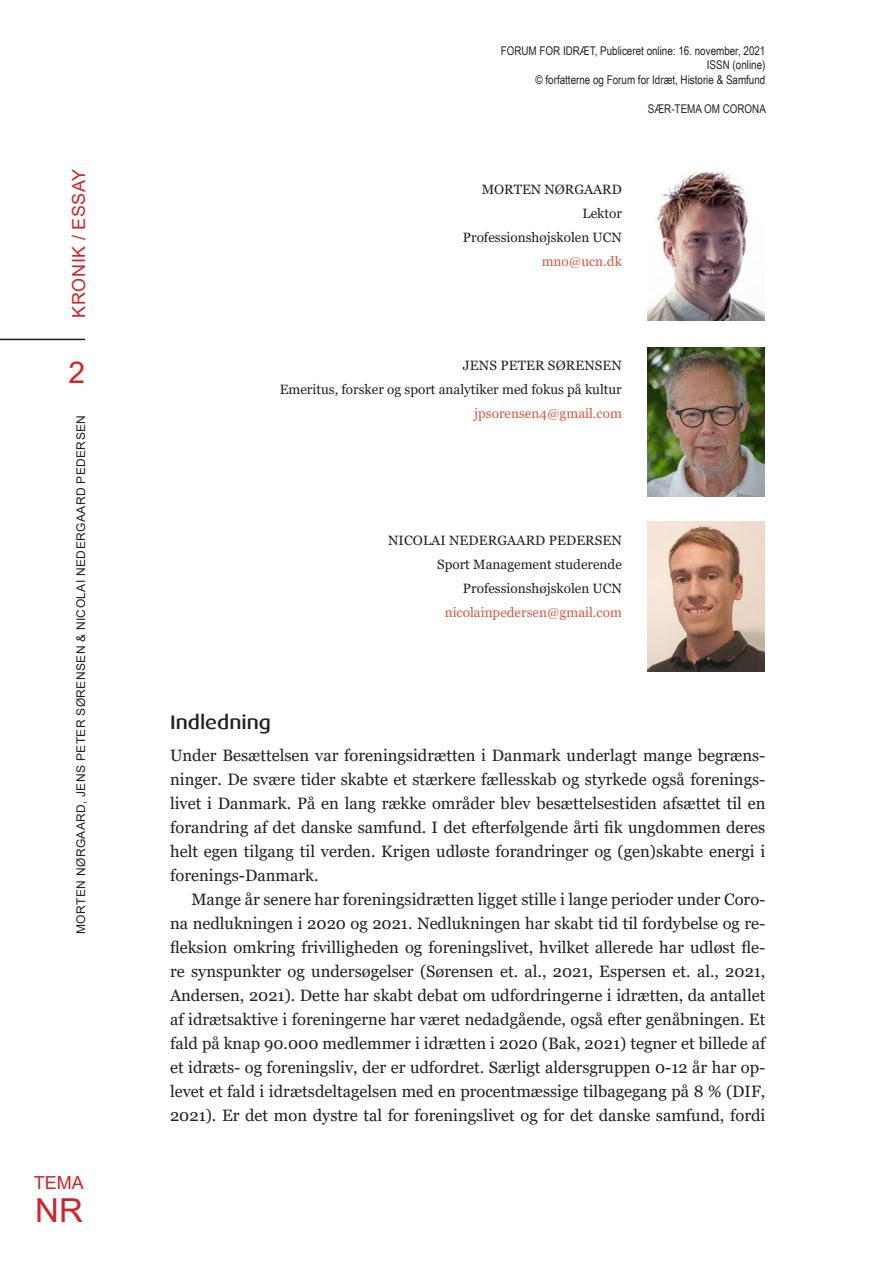
<style>
.page{position:relative;width:893px;height:1263px;background:#fff}
.page>*{position:absolute;margin:0;border:0;box-sizing:border-box;transform-origin:0 0}
.t1{font:33px "Arial";color:#d1232a}
.t2{font:30px "Arial";color:#d1232a}
._2_Underoverskrift{font:500 19.5px "Dax Wide";color:#231f20}
.t3{font:18px "Arial";letter-spacing:.035em;color:#d1232a}
.Brødtekst{font:16.5px/24px "Georgia";color:#231f20;text-align:justify}
.Første_afsnit{font:16.5px/24px "Georgia";color:#231f20;text-align:justify}
.Forfatteroplysninger{font:13.5px "Georgia";color:#231f20}
.Forfatteroplysninger-2{font:13.5px "Georgia";color:#d95842}
.t4{font:12px/14.4px "Arial Narrow";color:#231f20;text-align:right}
.t5{font:12px "Arial";letter-spacing:.035em;color:#231f20}
</style>
<div class="page">
<hr style="left:0;top:339px;width:85px;height:1px;background:#231f20">
<img style="left:647px;top:522px;width:118px;height:149px">
<img style="left:647px;top:347px;width:118px;height:149px">
<img style="left:647px;top:171px;width:118px;height:149px">
<p class="t3" style="left:66px;top:318px;width:151px;rotate:-90deg">KRONIK / ESSAY</p>
<h2 class="t2" style="left:68px;top:352px;width:18px">2</h2>
<p class="t5" style="left:73px;top:934px;width:520px;rotate:-90deg">MORTEN NØRGAARD, JENS PETER SØRENSEN &amp; NICOLAI NEDERGAARD PEDERSEN</p>
<p class="t3" style="left:34px;top:1170px;width:52px">TEMA</p>
<h1 class="t1" style="left:35px;top:1188px;width:49px">NR</h1>
<p class="t4" style="left:501px;top:43px;width:266px">FORUM FOR IDRÆT, Publiceret online: 16. november, 2021<br>ISSN (online)<br>© forfatterne og Forum for Idræt, Historie &amp; Samfund</p>
<p class="t4" style="left:648px;top:101px;width:120px">SÆR-TEMA OM CORONA</p>
<p class="Forfatteroplysninger" style="left:482px;top:181px;width:142px">MORTEN NØRGAARD</p>
<p class="Forfatteroplysninger" style="left:582px;top:205px;width:41px">Lektor</p>
<p class="Forfatteroplysninger" style="left:463px;top:229px;width:160px">Professionshøjskolen UCN</p>
<p class="Forfatteroplysninger-2" style="left:542px;top:253px;width:82px">mno@ucn.dk</p>
<p class="Forfatteroplysninger" style="left:463px;top:357px;width:161px">JENS PETER SØRENSEN</p>
<p class="Forfatteroplysninger" style="left:280px;top:381px;width:344px">Emeritus, forsker og sport analytiker med fokus på kultur</p>
<p class="Forfatteroplysninger-2" style="left:474px;top:405px;width:149px">jpsorensen4@gmail.com</p>
<p class="Forfatteroplysninger" style="left:388px;top:532px;width:235px">NICOLAI NEDERGAARD PEDERSEN</p>
<p class="Forfatteroplysninger" style="left:437px;top:556px;width:186px">Sport Management studerende</p>
<p class="Forfatteroplysninger" style="left:463px;top:580px;width:160px">Professionshøjskolen UCN</p>
<p class="Forfatteroplysninger-2" style="left:445px;top:604px;width:179px">nicolainpedersen@gmail.com</p>
<p class="_2_Underoverskrift" style="left:170px;top:712px;width:102px">Indledning</p>
<p class="Første_afsnit" style="left:170px;top:743px;width:597px">Under Besættelsen var foreningsidrætten i Danmark underlagt mange begræns&shy;ninger. De svære tider skabte et stærkere fællesskab og styrkede også forenings&shy;livet i Danmark. På en lang række områder blev besættelsestiden afsættet til en forandring af det danske samfund. I det efterfølgende årti fik ungdommen deres helt egen tilgang til verden. Krigen udløste forandringer og (gen)skabte energi i forenings-Danmark.</p>
<p class="Brødtekst" style="left:170px;top:887px;width:597px;text-indent:21px">Mange år senere har foreningsidrætten ligget stille i lange perioder under Coro&shy;na nedlukningen i 2020 og 2021. Nedlukningen har skabt tid til fordybelse og re&shy;fleksion omkring frivilligheden og foreningslivet, hvilket allerede har udløst fle&shy;re synspunkter og undersøgelser (Sørensen et. al., 2021, Espersen et. al., 2021, Andersen, 2021). Dette har skabt debat om udfordringerne i idrætten, da antallet af idrætsaktive i foreningerne har været nedadgående, også efter genåbningen. Et fald på knap 90.000 medlemmer i idrætten i 2020 (Bak, 2021) tegner et billede af et idræts- og foreningsliv, der er udfordret. Særligt aldersgruppen 0-12 år har op&shy;levet et fald i idrætsdeltagelsen med en procentmæssige tilbagegang på 8 % (DIF, 2021). Er det mon dystre tal for foreningslivet og for det danske samfund, fordi</p>
</div>
